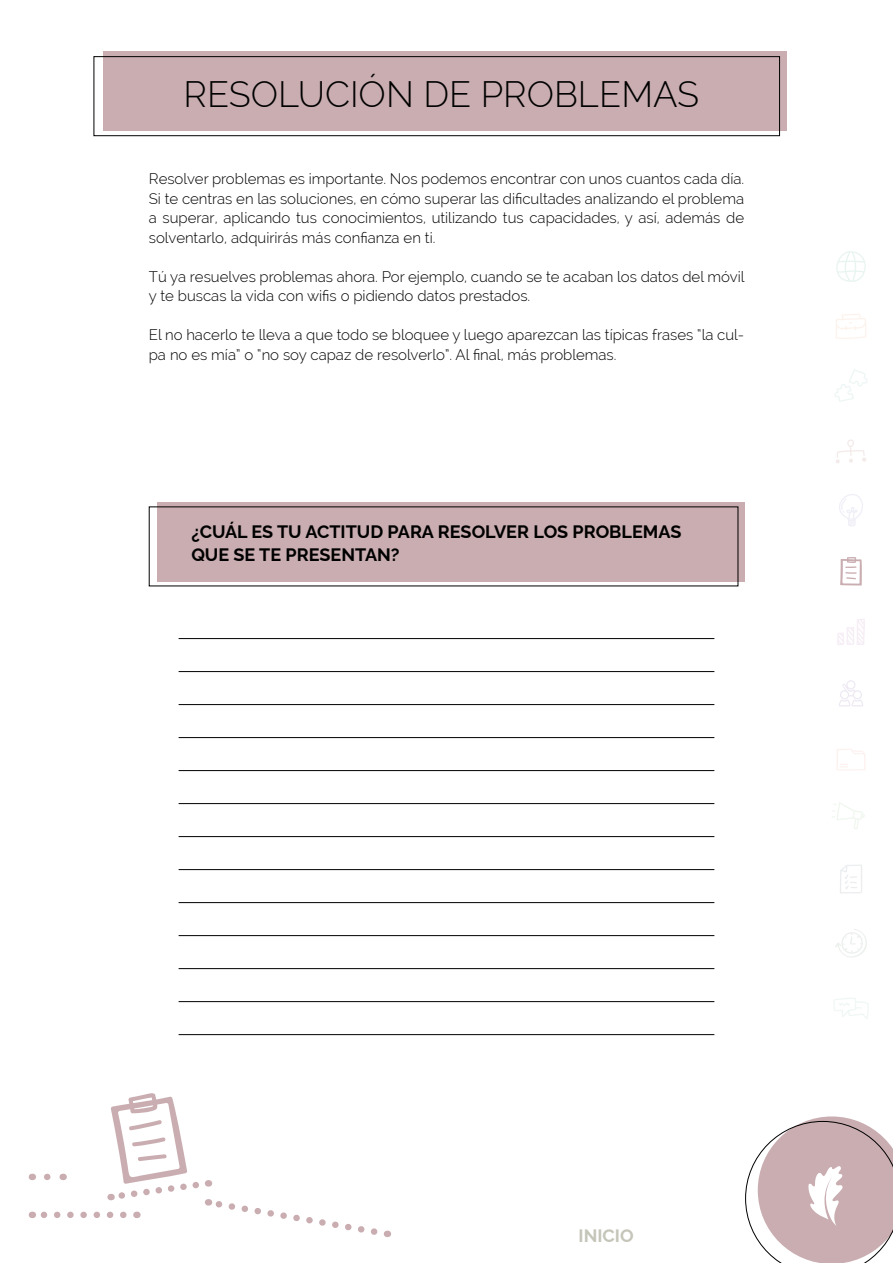
<style>
.page{position:relative;width:893px;height:1263px;background:#fff}
.page>*{position:absolute;margin:0;border:0;box-sizing:border-box;transform-origin:0 0}
.t1{font:300 36px "Raleway";color:#000}
.t2{font:700 18px/22.5px "Raleway";color:#000}
.t3{font:700 18px "Raleway";color:#c6c5ba}
.t4{font:300 15px/19.5px "Raleway";color:#000}
</style>
<div class="page">
<svg style="left:832px;top:802px;width:33px;height:27px"></svg>
<svg style="left:836px;top:314px;width:30px;height:25px"></svg>
<svg style="left:836px;top:251px;width:30px;height:31px"></svg>
<svg style="left:835px;top:369px;width:33px;height:33px"></svg>
<svg style="left:839px;top:494px;width:24px;height:32px"></svg>
<svg style="left:837px;top:619px;width:28px;height:26px"></svg>
<svg style="left:840px;top:865px;width:22px;height:28px"></svg>
<svg style="left:836px;top:440px;width:30px;height:23px"></svg>
<svg style="left:835px;top:929px;width:32px;height:29px"></svg>
<svg style="left:837px;top:749px;width:28px;height:21px"></svg>
<svg style="left:833px;top:998px;width:36px;height:21px"></svg>
<svg style="left:839px;top:680px;width:24px;height:26px"></svg>
<svg style="left:840px;top:557px;width:22px;height:29px"></svg>
<div style="left:157px;top:502px;width:587px;height:80px;background:#c9adb1"></div>
<hr style="left:179px;top:638px;width:535px;height:1px;background:#000">
<hr style="left:179px;top:671px;width:535px;height:1px;background:#000">
<hr style="left:179px;top:704px;width:535px;height:1px;background:#000">
<hr style="left:179px;top:737px;width:535px;height:1px;background:#000">
<hr style="left:179px;top:770px;width:535px;height:1px;background:#000">
<hr style="left:179px;top:803px;width:535px;height:1px;background:#000">
<hr style="left:179px;top:836px;width:535px;height:1px;background:#000">
<hr style="left:179px;top:869px;width:535px;height:1px;background:#000">
<hr style="left:179px;top:902px;width:535px;height:1px;background:#000">
<hr style="left:179px;top:935px;width:535px;height:1px;background:#000">
<hr style="left:179px;top:968px;width:535px;height:1px;background:#000">
<hr style="left:179px;top:1001px;width:535px;height:1px;background:#000">
<hr style="left:179px;top:1034px;width:535px;height:1px;background:#000">
<div style="left:103px;top:52px;width:684px;height:79px;background:#c9adb1"></div>
<div style="left:94px;top:56px;width:686px;height:80px;border:1px solid #000"></div>
<svg style="left:745px;top:1116px;width:148px;height:147px"></svg>
<svg style="left:32px;top:1093px;width:356px;height:144px"></svg>
<h1 class="t1" style="left:184px;top:73px;width:517px">RESOLUCIÓN DE PROBLEMAS</h1>
<p class="t4" style="left:149px;top:169px;width:597px;text-align:justify">Resolver problemas es importante. Nos podemos encontrar con unos cuantos cada día.<br>Si te centras en las soluciones, en cómo superar las dificultades analizando el problema a superar, aplicando tus conocimientos, utilizando tus capacidades, y así, además de solventarlo, adquirirás más confianza en ti.</p>
<p class="t4" style="left:149px;top:267px;width:597px">Tú ya resuelves problemas ahora. Por ejemplo, cuando se te acaban los datos del móvil y te buscas la vida con wifis o pidiendo datos prestados.</p>
<p class="t4" style="left:149px;top:325px;width:597px">El no hacerlo te lleva a que todo se bloquee y luego aparezcan las típicas frases “la cul&shy;pa no es mía” o “no soy capaz de resolverlo”. Al final, más problemas.</p>
<p class="t2" style="left:191px;top:519px;width:492px">¿CUÁL ES TU ACTITUD PARA RESOLVER LOS PROBLEMAS<br>QUE SE TE PRESENTAN?</p>
<p class="t3" style="left:579px;top:1221px;width:57px">INICIO</p>
</div>
